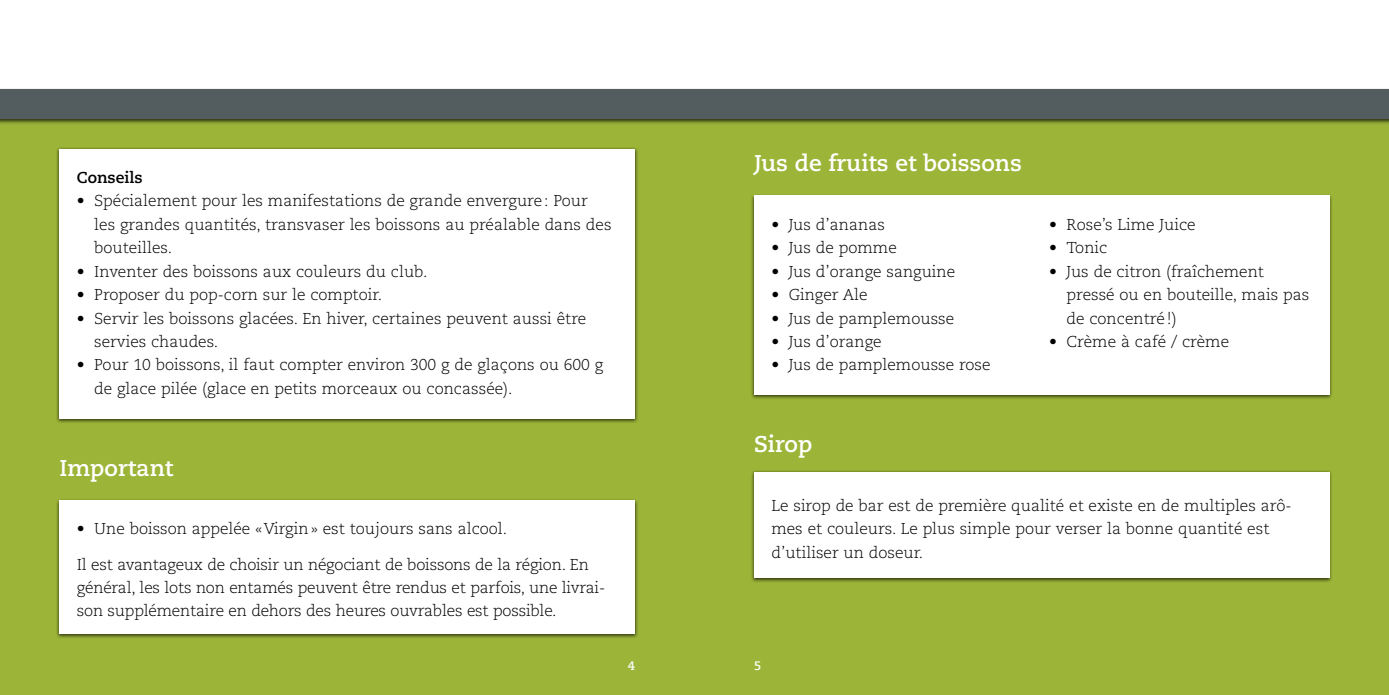
<style>
.page{position:relative;width:1389px;height:695px;background:#fff}
.page>*{position:absolute;margin:0;border:0;box-sizing:border-box;transform-origin:0 0}
.t1{font:700 22.75px "Caecilia LT Std";color:#fff}
.t2{font:300 15.75px/23.4px "Caecilia LT Std";color:#000}
.t3{font:700 15.75px "Caecilia LT Std";color:#000}
.t4{font:700 12.25px "Caecilia LT Std";color:#fff}
</style>
<div class="page">
<div style="left:0;top:89px;width:694px;height:605px;background:#9cb437"></div>
<div style="left:694px;top:89px;width:695px;height:605px;background:#9cb437"></div>
<div style="left:0;top:87px;width:1389px;height:37px;background:#000;opacity:.7"></div>
<div style="left:0;top:89px;width:1389px;height:30px;background:#535c5f"></div>
<div style="left:56px;top:498px;width:583px;height:140px;background:#000;opacity:.7"></div>
<div style="left:60px;top:500px;width:575px;height:133px;background:#fff"></div>
<div style="left:56px;top:147px;width:583px;height:276px;background:#000;opacity:.7"></div>
<div style="left:60px;top:149px;width:575px;height:269px;background:#fff"></div>
<div style="left:751px;top:194px;width:582px;height:206px;background:#000;opacity:.7"></div>
<div style="left:754px;top:196px;width:575px;height:199px;background:#fff"></div>
<div style="left:750px;top:470px;width:583px;height:112px;background:#000;opacity:.7"></div>
<div style="left:754px;top:472px;width:575px;height:105px;background:#fff"></div>
<p class="t3" style="left:77px;top:168px;width:67px">Conseils</p>
<p class="t2" style="left:94px;top:190px;width:519px;text-indent:-17px">• Spécialement pour les manifestations de grande envergure: Pour les grandes quantités, transvaser les boissons au préalable dans des bouteilles.</p>
<p class="t2" style="left:77px;top:260px;width:352px">• Inventer des boissons aux couleurs du club.</p>
<p class="t2" style="left:77px;top:283px;width:307px">• Proposer du pop-corn sur le comptoir.</p>
<p class="t2" style="left:94px;top:307px;width:494px;text-indent:-17px">• Servir les boissons glacées. En hiver, certaines peuvent aussi être servies chaudes.</p>
<p class="t2" style="left:94px;top:353px;width:511px;text-indent:-17px">• Pour 10 boissons, il faut compter environ 300 g de glaçons ou 600 g de glace pilée (glace en petits morceaux ou concassée).</p>
<h1 class="t1" style="left:60px;top:454px;width:115px">Important</h1>
<p class="t2" style="left:77px;top:517px;width:432px">• Une boisson appelée «Virgin» est toujours sans alcool.</p>
<p class="t2" style="left:77px;top:552px;width:530px">Il est avantageux de choisir un négociant de boissons de la région. En général, les lots non entamés peuvent être rendus et parfois, une livrai&shy;son supplémentaire en dehors des heures ouvrables est possible.</p>
<h1 class="t1" style="left:754px;top:150px;width:269px">Jus de fruits et boissons</h1>
<p class="t2" style="left:771px;top:213px;width:115px">• Jus d’ananas</p>
<p class="t2" style="left:771px;top:236px;width:127px">• Jus de pomme</p>
<p class="t2" style="left:771px;top:260px;width:185px">• Jus d’orange sanguine</p>
<p class="t2" style="left:771px;top:283px;width:98px">• Ginger Ale</p>
<p class="t2" style="left:771px;top:307px;width:184px">• Jus de pamplemousse</p>
<p class="t2" style="left:771px;top:330px;width:112px">• Jus d’orange</p>
<p class="t2" style="left:771px;top:353px;width:221px">• Jus de pamplemousse rose</p>
<h1 class="t1" style="left:754px;top:431px;width:60px">Sirop</h1>
<p class="t2" style="left:1049px;top:213px;width:148px">• Rose’s Lime Juice</p>
<p class="t2" style="left:1049px;top:236px;width:60px">• Tonic</p>
<p class="t2" style="left:1067px;top:260px;width:244px;text-indent:-17px">• Jus de citron (fraîchement pressé ou en bouteille, mais pas de concentré!)</p>
<p class="t2" style="left:1049px;top:330px;width:182px">• Crème à café / crème</p>
<p class="t2" style="left:771px;top:494px;width:522px">Le sirop de bar est de première qualité et existe en de multiples arô&shy;mes et couleurs. Le plus simple pour verser la bonne quantité est d’utiliser un doseur.</p>
<p class="t4" style="left:628px;top:658px;width:9px">4</p>
<p class="t4" style="left:754px;top:658px;width:9px">5</p>
</div>
